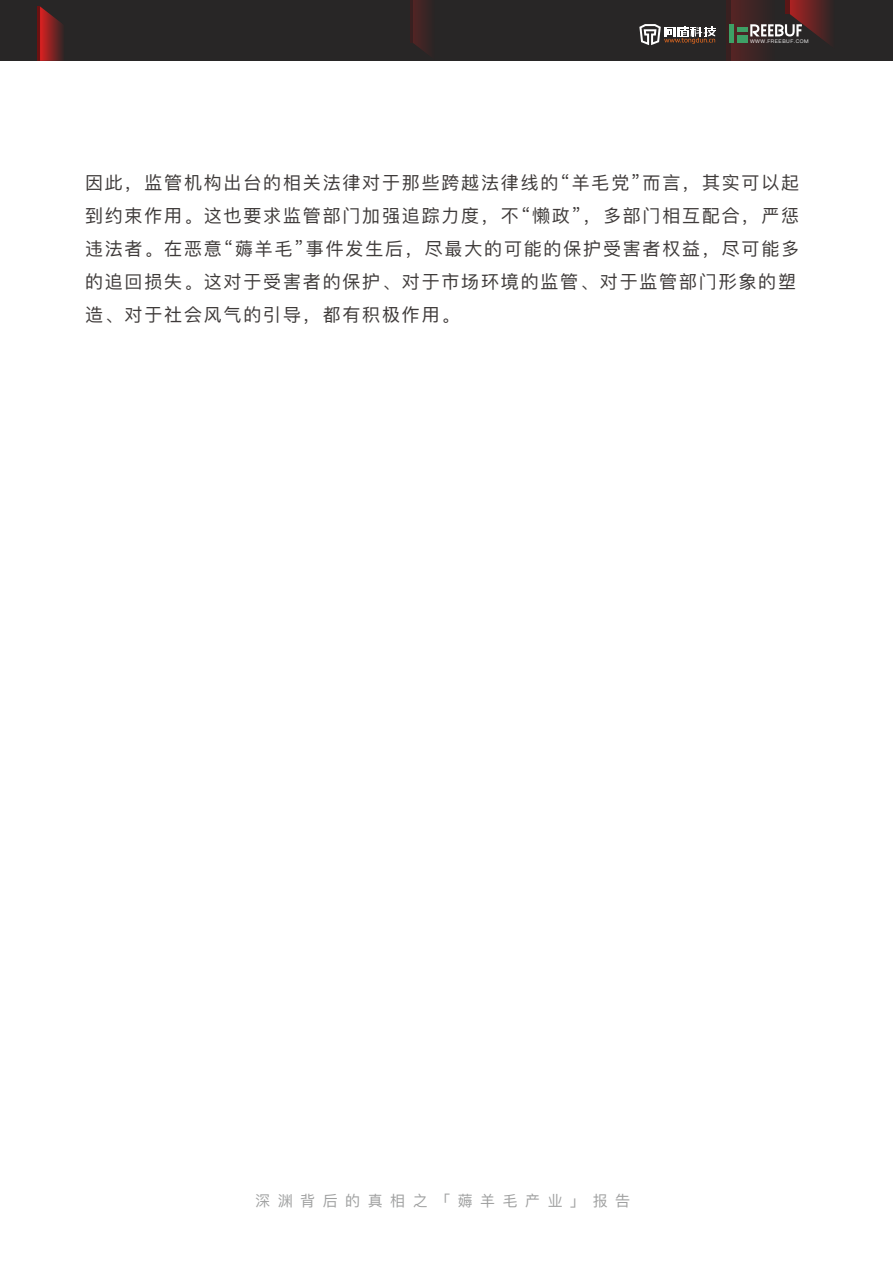
<style>
.page{position:relative;width:893px;height:1263px;background:#fff}
.page>*{position:absolute;margin:0;border:0;box-sizing:border-box;transform-origin:0 0}
.t1{font:18px/33px "Ping Fang SC";letter-spacing:.1em;color:#3e3a39}
.t2{font:15px "Ping Fang SC";letter-spacing:.5em;color:#9fa0a0}
.t3{font:5.1px "Ping Fang SC";letter-spacing:.1em;color:#fff}
</style>
<div class="page">
<div style="left:0;top:0;width:893px;height:61px;background:#282626"></div>
<div style="left:730px;top:0;width:45px;height:61px;background:linear-gradient(to right,#572424,#282525)"></div>
<hr style="left:726px;top:0;width:4px;height:61px;background:#392020">
<svg style="left:40px;top:6px;width:23px;height:55px"></svg>
<hr style="left:38px;top:6px;width:2px;height:55px;background:#6b1111">
<svg style="left:413px;top:0;width:16px;height:55px"></svg>
<hr style="left:411px;top:0;width:2px;height:43px;background:#6b1111">
<svg style="left:639px;top:24px;width:76px;height:21px"></svg>
<svg style="left:750px;top:0;width:81px;height:49px"></svg>
<hr style="left:729px;top:24px;width:4px;height:19px;background:#3ea066">
<hr style="left:738px;top:28px;width:10px;height:4px;background:#3ea066">
<div style="left:738px;top:35px;width:10px;height:8px;background:#3ea066"></div>
<p class="t3" style="left:750px;top:38px;width:60px">WWW.FREEBUF.COM</p>
<p class="t1" style="left:85px;top:166px;width:716px">因此，监管机构出台的相关法律对于那些跨越法律线的“羊毛党”而言，其实可以起到约束作用。这也要求监管部门加强追踪力度，不“懒政”，多部门相互配合，严惩违法者。在恶意“薅羊毛”事件发生后，尽最大的可能的保护受害者权益，尽可能多的追回损失。这对于受害者的保护、对于市场环境的监管、对于监管部门形象的塑造、对于社会风气的引导，都有积极作用。</p>
<p class="t2" style="left:255px;top:1192px;width:376px">深渊背后的真相之「薅羊毛产业」报告</p>
</div>
